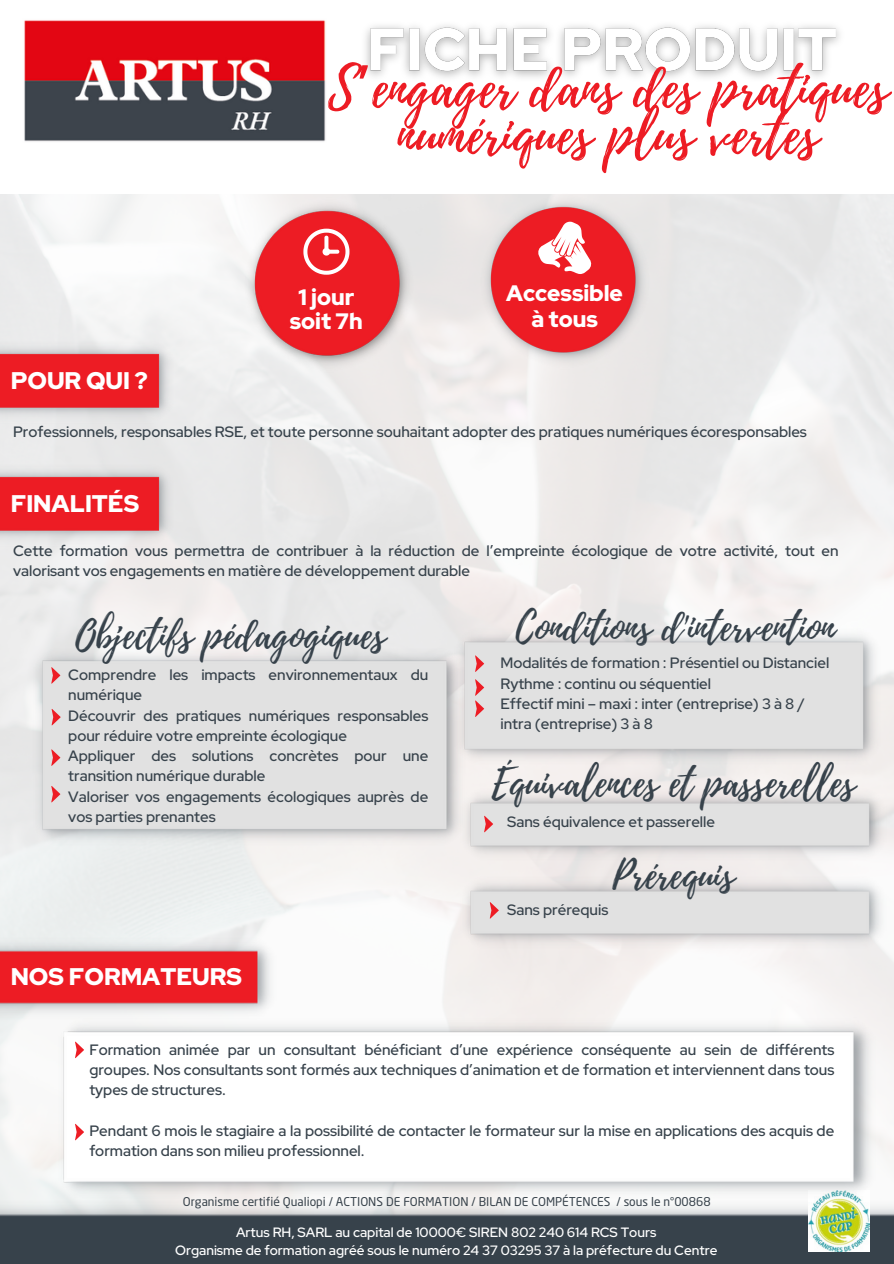
<style>
.page{position:relative;width:894px;height:1264px;background:#fff}
.page>*{position:absolute;margin:0;border:0;box-sizing:border-box;transform-origin:0 0}
.t1{font:54.6px/46.2px "Playlist Script";color:#ed1c24;text-align:center}
.t2{font:38.85px "Playlist Script";color:#37424b}
.t3{font:900 24px "Red Hat Display";color:#fff}
.t4{font:900 22.35px/24.8px "Red Hat Display";color:#fff;text-align:center}
.t5{font:500 15px/20.2px "Red Hat Display";color:#37424b}
.t6{font:500 13.5px/18px "Red Hat Display";color:#fff;text-align:center}
.t7{font:12px "Neo Sans Pro";color:#37424b}
.s1{font-family:"Noto Sans Gurmukhi"}
</style>
<div class="page">
<img style="left:24px;top:20px;width:302px;height:122px">
<img style="left:0;top:338px;width:175px;height:86px">
<img style="left:0;top:461px;width:175px;height:85px">
<img style="left:29px;top:645px;width:438px;height:202px">
<svg style="left:51px;top:667px;width:9px;height:16px"></svg>
<svg style="left:475px;top:655px;width:9px;height:17px"></svg>
<svg style="left:475px;top:679px;width:9px;height:38px"></svg>
<img style="left:459px;top:873px;width:426px;height:77px">
<svg style="left:489px;top:902px;width:9px;height:16px"></svg>
<svg style="left:484px;top:815px;width:9px;height:17px"></svg>
<img style="left:0;top:1198px;width:893px;height:65px">
<img style="left:808px;top:1198px;width:61px;height:53px">
<img style="left:56px;top:1016px;width:819px;height:182px">
<svg style="left:75px;top:1041px;width:9px;height:17px"></svg>
<svg style="left:75px;top:1123px;width:9px;height:17px"></svg>
<img style="left:0;top:935px;width:276px;height:85px">
<svg style="left:51px;top:749px;width:9px;height:17px"></svg>
<img style="left:365px;top:25px;width:475px;height:53px">
<svg style="left:51px;top:786px;width:9px;height:16px"></svg>
<img style="left:243px;top:197px;width:171px;height:176px">
<img style="left:479px;top:194px;width:171px;height:175px">
<svg style="left:303px;top:229px;width:46px;height:46px"></svg>
<svg style="left:537px;top:222px;width:55px;height:52px"></svg>
<svg style="left:52px;top:709px;width:9px;height:16px"></svg>
<h4 class="t1" style="left:328px;top:67px;width:561px">S<span class="s1">’</span>engager dans des pratiques numériques plus vertes</h4>
<p class="t4" style="left:290px;top:284px;width:75px">1 jour soit 7h</p>
<p class="t4" style="left:506px;top:281px;width:118px;line-height:25.3px">Accessible à tous</p>
<p class="t3" style="left:11px;top:364px;width:138px">POUR QUI ?</p>
<p class="t5" style="left:13px;top:421px;width:795px">Professionnels, responsables RSE, et toute personne souhaitant adopter des pratiques numériques écoresponsables</p>
<h5 class="t3" style="left:11px;top:487px;width:130px">FINALITÉS</h5>
<p class="t5" style="left:13px;top:540px;width:826px">Cette formation vous permettra de contribuer à la réduction de l’empreinte écologique de votre activité, tout en valorisant vos engagements en matière de développement durable</p>
<p class="t2" style="left:75px;top:607px;width:311px">Objectifs pédagogiques</p>
<p class="t5" style="left:68px;top:664px;width:361px">Comprendre les impacts environnementaux du numérique<br>Découvrir des pratiques numériques responsables pour réduire votre empreinte écologique<br>Appliquer des solutions concrètes pour une transition numérique durable<br>Valoriser vos engagements écologiques auprès de vos parties prenantes</p>
<h6 class="t3" style="left:11px;top:960px;width:233px">NOS FORMATEURS</h6>
<h5 class="t2" style="left:515px;top:599px;width:320px">Conditions d'intervention</h5>
<p class="t5" style="left:500px;top:653px;width:330px">Modalités de formation : Présentiel ou Distanciel Rythme : continu ou séquentiel<br>Effectif mini – maxi : inter (entreprise) 3 à 8 / intra (entreprise) 3 à 8</p>
<p class="t2" style="left:491px;top:755px;width:365px">Équivalences et passerelles</p>
<h6 class="t5" style="left:507px;top:811px;width:209px">Sans équivalence et passerelle</h6>
<p class="t2" style="left:612px;top:847px;width:123px">Prérequis</p>
<h2 class="t5" style="left:507px;top:899px;width:103px">Sans prérequis</h2>
<h3 class="t5" style="left:89px;top:1039px;width:746px;text-align:justify">Formation animée par un consultant bénéficiant d’une expérience conséquente au sein de différents groupes. Nos consultants sont formés aux techniques d’animation et de formation et interviennent dans tous types de structures.</h3>
<h3 class="t5" style="left:89px;top:1120px;width:746px">Pendant 6 mois le stagiaire a la possibilité de contacter le formateur sur la mise en applications des acquis de formation dans son milieu professionnel.</h3>
<p class="t7" style="left:183px;top:1196px;width:529px">Organisme certifié Qualiopi / ACTIONS DE FORMATION / BILAN DE COMPÉTENCES / sous le n°00868</p>
<h4 class="t6" style="left:175px;top:1222px;width:543px">Artus RH, SARL au capital de 10000€ SIREN 802 240 614 RCS Tours<br>Organisme de formation agréé sous le numéro 24 37 03295 37 à la préfecture du Centre</h4>
</div>
